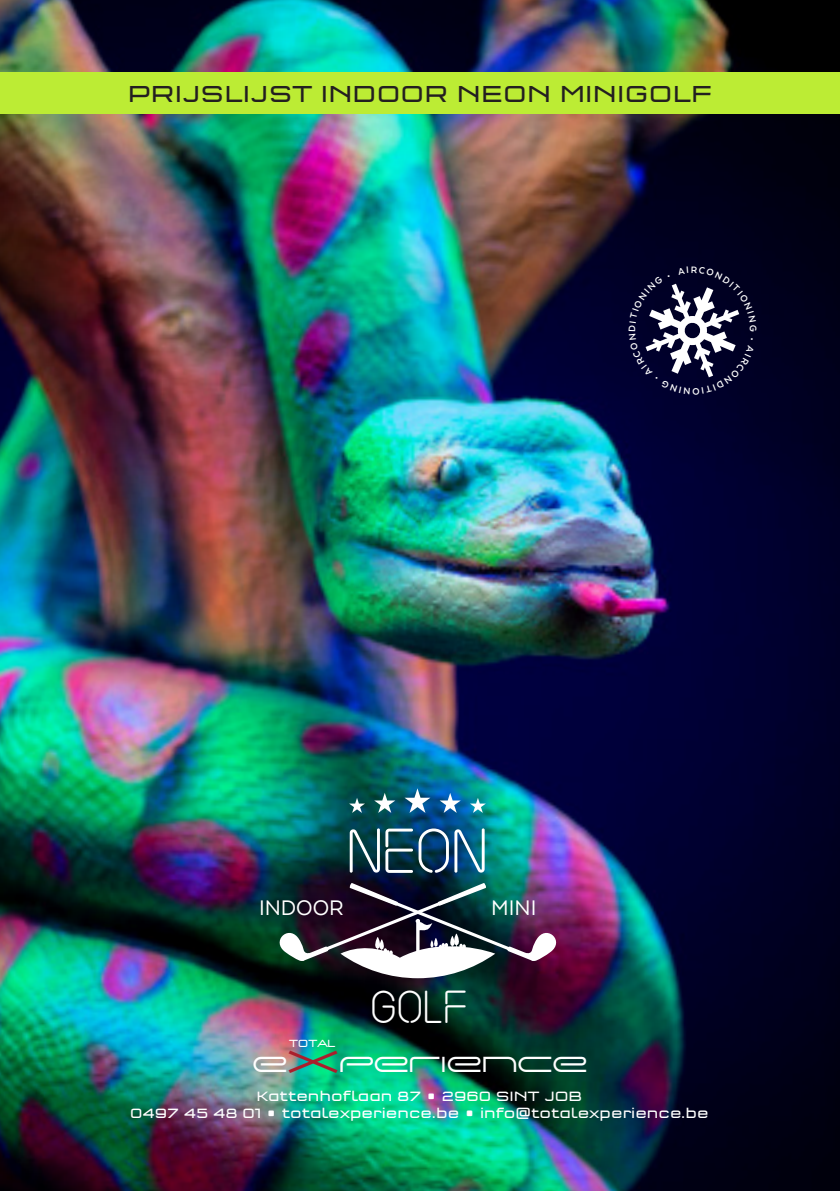
<style>
.page{position:relative;width:840px;height:1191px;background:#fff}
.page>*{position:absolute;margin:0;border:0;box-sizing:border-box;transform-origin:0 0}
.t1{font:55.4px "Neon Tubes";color:#fff}
.t2{font:40.6px "Neon Tubes";color:#fff}
.t3{font:24.4px "Texta";color:#fff}
.t4{font:24px "Q Type OT Seext";letter-spacing:.01em;color:#231f20}
.t5{font:22.8px "Droids Sans OT";color:#fff}
.t6{font:14px "Q Type OT Seext";color:#fff}
.t7{font:10.8px "Q Type OT Seext";letter-spacing:-.01em;color:#fff}
.s1{font-size:32.4px;color:#ab1e2c}
</style>
<div class="page">
<img style="left:0;top:0;width:839px;height:1191px">
<div style="left:0;top:72px;width:839px;height:41px;background:#bcec34"></div>
<svg style="left:404px;top:788px;width:26px;height:25px"></svg>
<svg style="left:439px;top:793px;width:21px;height:20px"></svg>
<svg style="left:469px;top:798px;width:16px;height:15px"></svg>
<svg style="left:374px;top:793px;width:21px;height:20px"></svg>
<svg style="left:349px;top:798px;width:16px;height:15px"></svg>
<img style="left:271px;top:883px;width:293px;height:95px">
<svg style="left:628px;top:266px;width:128px;height:128px;background:#2c2c4c"></svg>
<p class="t4" style="left:128px;top:80px;width:585px">PRIJSLIJST INDOOR NEON MINIGOLF</p>
<h1 class="t1" style="left:347px;top:828px;width:142px">NEON</h1>
<h3 class="t3" style="left:259px;top:895px;width:86px">INDOOR</h3>
<h3 class="t3" style="left:491px;top:895px;width:47px">MINI</h3>
<p class="t7" style="left:289px;top:1037px;width:48px">TOTAL</p>
<h2 class="t2" style="left:370px;top:989px;width:99px">GOLF</h2>
<h3 class="t5" style="left:252px;top:1047px;width:336px">E<span class="s1">X</span>PERIENCE</h3>
<p class="t6" style="left:256px;top:1087px;width:327px">Kattenhoflaan 87 • 2960 SINT JOB</p>
<p class="t6" style="left:130px;top:1104px;width:580px">0497 45 48 01 • totalexperience.be • info@totalexperience.be</p>
</div>
